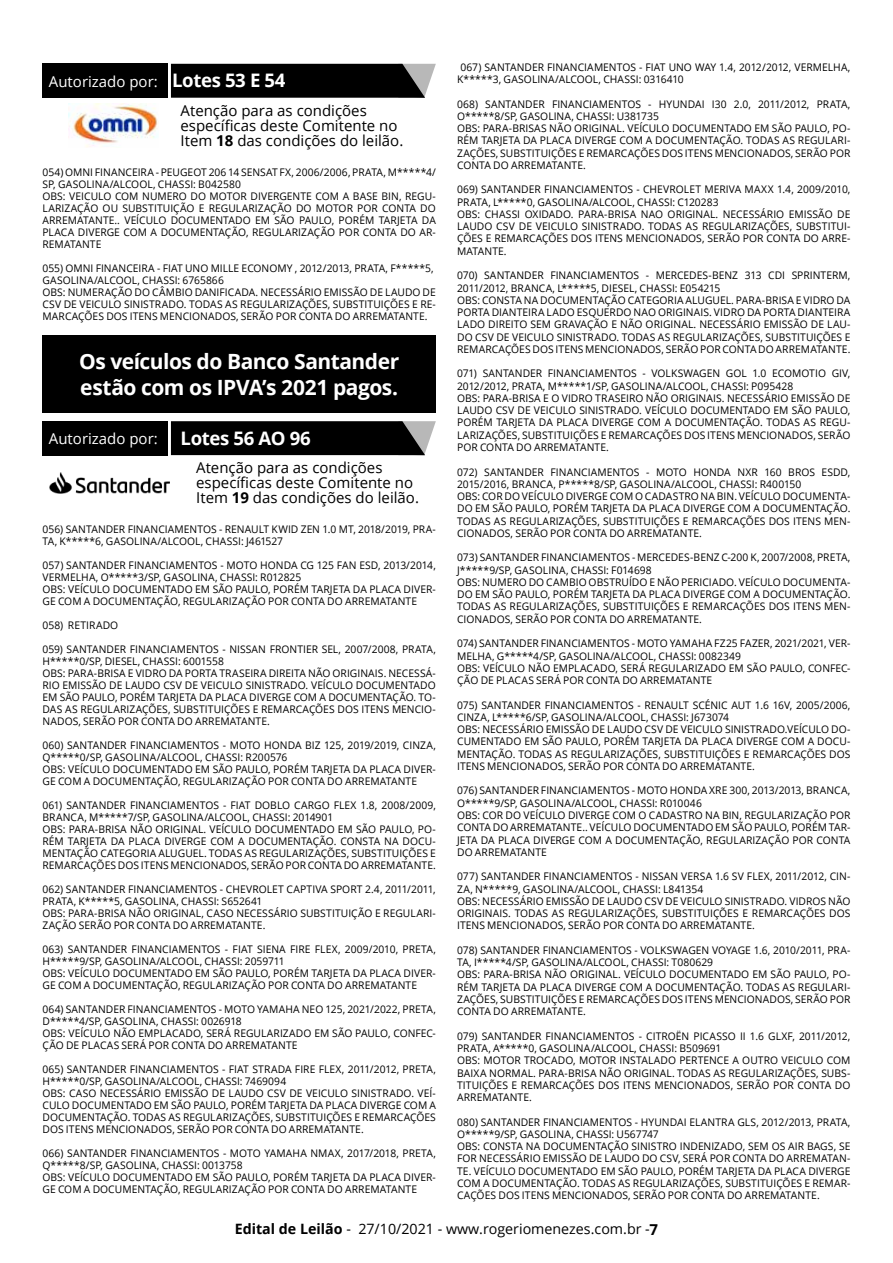
<style>
.page{position:relative;width:893px;height:1263px;background:#fff}
.page>*{position:absolute;margin:0;border:0;box-sizing:border-box;transform-origin:0 0}
.t1{font:700 21px/25.2px "Open Sans";letter-spacing:-.02em;color:#fff}
.t2{font:15px/15px "Open Sans";color:#000}
.t3{font:15px "Open Sans";color:#fff}
.t4{font:14.25px "Open Sans";color:#000}
.t5{font:10.5px/12.3px "Open Sans";letter-spacing:.005em;color:#000}
.s1{font-weight:700;font-size:18.6px}
.s2{font-weight:700}
.s3{font-weight:700;font-size:15px}
</style>
<div class="page">
<div style="left:43px;top:421px;width:125px;height:34px;background:#000"></div>
<svg style="left:171px;top:421px;width:265px;height:34px;background:#121212"></svg>
<img style="left:50px;top:472px;width:119px;height:21px">
<div style="left:43px;top:335px;width:393px;height:78px;background:#000"></div>
<img style="left:69px;top:104px;width:90px;height:43px">
<div style="left:43px;top:64px;width:125px;height:34px;background:#000"></div>
<svg style="left:171px;top:64px;width:265px;height:34px;background:#131313"></svg>
<h2 class="t3" style="left:49px;top:71px;width:238px">Autorizado por: <span class="s1">Lotes 53 E 54</span></h2>
<h2 class="t2" style="left:181px;top:103px;width:224px">Atenção para as condições específicas deste Comitente no<br>Item <span class="s2">18</span> das condições do leilão.</h2>
<p class="t5" style="left:43px;top:166px;width:395px">054) OMNI FINANCEIRA - PEUGEOT 206 14 SENSAT FX, 2006/2006, PRATA, M*****4/ SP, GASOLINA/ALCOOL, CHASSI: B042580<br>OBS: VEICULO COM NUMERO DO MOTOR DIVERGENTE COM A BASE BIN, REGU-LARIZAÇÃO OU SUBSTITUIÇÃO E REGULARIZAÇÃO DO MOTOR POR CONTA DO ARREMATANTE.. VEÍCULO DOCUMENTADO EM SÃO PAULO, PORÉM TARJETA DA PLACA DIVERGE COM A DOCUMENTAÇÃO, REGULARIZAÇÃO POR CONTA DO AR-REMATANTE</p>
<p class="t5" style="left:43px;top:262px;width:395px">055) OMNI FINANCEIRA - FIAT UNO MILLE ECONOMY , 2012/2013, PRATA, F*****5, GASOLINA/ALCOOL, CHASSI: 6765866<br>OBS: NUMERAÇÃO DO CÂMBIO DANIFICADA. NECESSÁRIO EMISSÃO DE LAUDO DE CSV DE VEICULO SINISTRADO. TODAS AS REGULARIZAÇÕES, SUBSTITUIÇÕES E RE-MARCAÇÕES DOS ITENS MENCIONADOS, SERÃO POR CONTA DO ARREMATANTE.</p>
<h1 class="t1" style="left:79px;top:349px;width:322px">Os veículos do Banco Santander estão com os IPVA’s 2021 pagos.</h1>
<h2 class="t3" style="left:49px;top:429px;width:263px">Autorizado por: <span class="s1">Lotes 56 AO 96</span></h2>
<h2 class="t2" style="left:196px;top:460px;width:224px">Atenção para as condições específicas deste Comitente no<br>Item <span class="s2">19</span> das condições do leilão.</h2>
<p class="t5" style="left:43px;top:523px;width:395px">056) SANTANDER FINANCIAMENTOS - RENAULT KWID ZEN 1.0 MT, 2018/2019, PRA-<br>TA, K*****6, GASOLINA/ALCOOL, CHASSI: J461527</p>
<p class="t5" style="left:43px;top:559px;width:395px">057) SANTANDER FINANCIAMENTOS - MOTO HONDA CG 125 FAN ESD, 2013/2014, VERMELHA, O*****3/SP, GASOLINA, CHASSI: R012825<br>OBS: VEÍCULO DOCUMENTADO EM SÃO PAULO, PORÉM TARJETA DA PLACA DIVER-GE COM A DOCUMENTAÇÃO, REGULARIZAÇÃO POR CONTA DO ARREMATANTE</p>
<p class="t5" style="left:43px;top:618px;width:77px">058) RETIRADO</p>
<p class="t5" style="left:43px;top:643px;width:395px">059) SANTANDER FINANCIAMENTOS - NISSAN FRONTIER SEL, 2007/2008, PRATA, H*****0/SP, DIESEL, CHASSI: 6001558<br>OBS: PARA-BRISA E VIDRO DA PORTA TRASEIRA DIREITA NÃO ORIGINAIS. NECESSÁ-RIO EMISSÃO DE LAUDO CSV DE VEICULO SINISTRADO. VEÍCULO DOCUMENTADO EM SÃO PAULO, PORÉM TARJETA DA PLACA DIVERGE COM A DOCUMENTAÇÃO. TO-DAS AS REGULARIZAÇÕES, SUBSTITUIÇÕES E REMARCAÇÕES DOS ITENS MENCIO-NADOS, SERÃO POR CONTA DO ARREMATANTE.</p>
<p class="t5" style="left:43px;top:739px;width:395px">060) SANTANDER FINANCIAMENTOS - MOTO HONDA BIZ 125, 2019/2019, CINZA, Q*****0/SP, GASOLINA/ALCOOL, CHASSI: R200576<br>OBS: VEÍCULO DOCUMENTADO EM SÃO PAULO, PORÉM TARJETA DA PLACA DIVER-GE COM A DOCUMENTAÇÃO, REGULARIZAÇÃO POR CONTA DO ARREMATANTE</p>
<p class="t5" style="left:43px;top:799px;width:395px">061) SANTANDER FINANCIAMENTOS - FIAT DOBLO CARGO FLEX 1.8, 2008/2009, BRANCA, M*****7/SP, GASOLINA/ALCOOL, CHASSI: 2014901<br>OBS: PARA-BRISA NÃO ORIGINAL. VEÍCULO DOCUMENTADO EM SÃO PAULO, PO-RÉM TARJETA DA PLACA DIVERGE COM A DOCUMENTAÇÃO. CONSTA NA DOCU-MENTAÇÃO CATEGORIA ALUGUEL. TODAS AS REGULARIZAÇÕES, SUBSTITUIÇÕES E REMARCAÇÕES DOS ITENS MENCIONADOS, SERÃO POR CONTA DO ARREMATANTE.</p>
<p class="t5" style="left:43px;top:883px;width:395px">062) SANTANDER FINANCIAMENTOS - CHEVROLET CAPTIVA SPORT 2.4, 2011/2011, PRATA, K*****5, GASOLINA, CHASSI: S652641<br>OBS: PARA-BRISA NÃO ORIGINAL, CASO NECESSÁRIO SUBSTITUIÇÃO E REGULARI-ZAÇÃO SERÃO POR CONTA DO ARREMATANTE.</p>
<p class="t5" style="left:43px;top:943px;width:395px">063) SANTANDER FINANCIAMENTOS - FIAT SIENA FIRE FLEX, 2009/2010, PRETA, H*****9/SP, GASOLINA/ALCOOL, CHASSI: 2059711<br>OBS: VEÍCULO DOCUMENTADO EM SÃO PAULO, PORÉM TARJETA DA PLACA DIVER-GE COM A DOCUMENTAÇÃO, REGULARIZAÇÃO POR CONTA DO ARREMATANTE</p>
<p class="t5" style="left:43px;top:1003px;width:395px">064) SANTANDER FINANCIAMENTOS - MOTO YAMAHA NEO 125, 2021/2022, PRETA, D*****4/SP, GASOLINA, CHASSI: 0026918<br>OBS: VEÍCULO NÃO EMPLACADO, SERÁ REGULARIZADO EM SÃO PAULO, CONFEC-ÇÃO DE PLACAS SERÁ POR CONTA DO ARREMATANTE</p>
<p class="t5" style="left:43px;top:1063px;width:395px">065) SANTANDER FINANCIAMENTOS - FIAT STRADA FIRE FLEX, 2011/2012, PRETA, H*****0/SP, GASOLINA/ALCOOL, CHASSI: 7469094<br>OBS: CASO NECESSÁRIO EMISSÃO DE LAUDO CSV DE VEICULO SINISTRADO. VEÍ-CULO DOCUMENTADO EM SÃO PAULO, PORÉM TARJETA DA PLACA DIVERGE COM A DOCUMENTAÇÃO. TODAS AS REGULARIZAÇÕES, SUBSTITUIÇÕES E REMARCAÇÕES DOS ITENS MENCIONADOS, SERÃO POR CONTA DO ARREMATANTE.</p>
<p class="t5" style="left:43px;top:1147px;width:395px">066) SANTANDER FINANCIAMENTOS - MOTO YAMAHA NMAX, 2017/2018, PRETA, Q*****8/SP, GASOLINA, CHASSI: 0013758<br>OBS: VEÍCULO DOCUMENTADO EM SÃO PAULO, PORÉM TARJETA DA PLACA DIVER-GE COM A DOCUMENTAÇÃO, REGULARIZAÇÃO POR CONTA DO ARREMATANTE</p>
<p class="t5" style="left:457px;top:61px;width:395px;text-indent:3px">067) SANTANDER FINANCIAMENTOS - FIAT UNO WAY 1.4, 2012/2012, VERMELHA,<br>K*****3, GASOLINA/ALCOOL, CHASSI: 0316410</p>
<p class="t5" style="left:457px;top:97px;width:395px">068) SANTANDER FINANCIAMENTOS - HYUNDAI I30 2.0, 2011/2012, PRATA, O*****8/SP, GASOLINA, CHASSI: U381735<br>OBS: PARA-BRISAS NÃO ORIGINAL. VEÍCULO DOCUMENTADO EM SÃO PAULO, PO-RÉM TARJETA DA PLACA DIVERGE COM A DOCUMENTAÇÃO. TODAS AS REGULARI-ZAÇÕES, SUBSTITUIÇÕES E REMARCAÇÕES DOS ITENS MENCIONADOS, SERÃO POR CONTA DO ARREMATANTE.</p>
<p class="t5" style="left:457px;top:183px;width:395px">069) SANTANDER FINANCIAMENTOS - CHEVROLET MERIVA MAXX 1.4, 2009/2010, PRATA, L*****0, GASOLINA/ALCOOL, CHASSI: C120283<br>OBS: CHASSI OXIDADO. PARA-BRISA NAO ORIGINAL. NECESSÁRIO EMISSÃO DE LAUDO CSV DE VEICULO SINISTRADO. TODAS AS REGULARIZAÇÕES, SUBSTITUI-ÇÕES E REMARCAÇÕES DOS ITENS MENCIONADOS, SERÃO POR CONTA DO ARRE-MATANTE.</p>
<p class="t5" style="left:457px;top:269px;width:395px">070) SANTANDER FINANCIAMENTOS - MERCEDES-BENZ 313 CDI SPRINTERM, 2011/2012, BRANCA, L*****5, DIESEL, CHASSI: E054215<br>OBS: CONSTA NA DOCUMENTAÇÃO CATEGORIA ALUGUEL. PARA-BRISA E VIDRO DA PORTA DIANTEIRA LADO ESQUERDO NAO ORIGINAIS. VIDRO DA PORTA DIANTEIRA LADO DIREITO SEM GRAVAÇÃO E NÃO ORIGINAL. NECESSÁRIO EMISSÃO DE LAU-DO CSV DE VEICULO SINISTRADO. TODAS AS REGULARIZAÇÕES, SUBSTITUIÇÕES E REMARCAÇÕES DOS ITENS MENCIONADOS, SERÃO POR CONTA DO ARREMATANTE.</p>
<p class="t5" style="left:457px;top:367px;width:395px">071) SANTANDER FINANCIAMENTOS - VOLKSWAGEN GOL 1.0 ECOMOTIO GIV, 2012/2012, PRATA, M*****1/SP, GASOLINA/ALCOOL, CHASSI: P095428<br>OBS: PARA-BRISA E O VIDRO TRASEIRO NÃO ORIGINAIS. NECESSÁRIO EMISSÃO DE LAUDO CSV DE VEICULO SINISTRADO. VEÍCULO DOCUMENTADO EM SÃO PAULO, PORÉM TARJETA DA PLACA DIVERGE COM A DOCUMENTAÇÃO. TODAS AS REGU-LARIZAÇÕES, SUBSTITUIÇÕES E REMARCAÇÕES DOS ITENS MENCIONADOS, SERÃO POR CONTA DO ARREMATANTE.</p>
<p class="t5" style="left:457px;top:465px;width:395px">072) SANTANDER FINANCIAMENTOS - MOTO HONDA NXR 160 BROS ESDD, 2015/2016, BRANCA, P*****8/SP, GASOLINA/ALCOOL, CHASSI: R400150<br>OBS: COR DO VEÍCULO DIVERGE COM O CADASTRO NA BIN. VEÍCULO DOCUMENTA-DO EM SÃO PAULO, PORÉM TARJETA DA PLACA DIVERGE COM A DOCUMENTAÇÃO.<br>TODAS AS REGULARIZAÇÕES, SUBSTITUIÇÕES E REMARCAÇÕES DOS ITENS MEN-CIONADOS, SERÃO POR CONTA DO ARREMATANTE.</p>
<p class="t5" style="left:457px;top:551px;width:395px">073) SANTANDER FINANCIAMENTOS - MERCEDES-BENZ C-200 K, 2007/2008, PRETA, J*****9/SP, GASOLINA, CHASSI: F014698<br>OBS: NUMERO DO CAMBIO OBSTRUÍDO E NÃO PERICIADO. VEÍCULO DOCUMENTA-DO EM SÃO PAULO, PORÉM TARJETA DA PLACA DIVERGE COM A DOCUMENTAÇÃO.<br>TODAS AS REGULARIZAÇÕES, SUBSTITUIÇÕES E REMARCAÇÕES DOS ITENS MEN-CIONADOS, SERÃO POR CONTA DO ARREMATANTE.</p>
<p class="t5" style="left:457px;top:637px;width:395px">074) SANTANDER FINANCIAMENTOS - MOTO YAMAHA FZ25 FAZER, 2021/2021, VER-MELHA, G*****4/SP, GASOLINA/ALCOOL, CHASSI: 0082349<br>OBS: VEÍCULO NÃO EMPLACADO, SERÁ REGULARIZADO EM SÃO PAULO, CONFEC-ÇÃO DE PLACAS SERÁ POR CONTA DO ARREMATANTE</p>
<p class="t5" style="left:457px;top:698px;width:395px">075) SANTANDER FINANCIAMENTOS - RENAULT SCÉNIC AUT 1.6 16V, 2005/2006, CINZA, L*****6/SP, GASOLINA/ALCOOL, CHASSI: J673074<br>OBS: NECESSÁRIO EMISSÃO DE LAUDO CSV DE VEICULO SINISTRADO.VEÍCULO DO-CUMENTADO EM SÃO PAULO, PORÉM TARJETA DA PLACA DIVERGE COM A DOCU-MENTAÇÃO. TODAS AS REGULARIZAÇÕES, SUBSTITUIÇÕES E REMARCAÇÕES DOS ITENS MENCIONADOS, SERÃO POR CONTA DO ARREMATANTE.</p>
<p class="t5" style="left:457px;top:784px;width:395px">076) SANTANDER FINANCIAMENTOS - MOTO HONDA XRE 300, 2013/2013, BRANCA, O*****9/SP, GASOLINA/ALCOOL, CHASSI: R010046<br>OBS: COR DO VEÍCULO DIVERGE COM O CADASTRO NA BIN, REGULARIZAÇÃO POR CONTA DO ARREMATANTE.. VEÍCULO DOCUMENTADO EM SÃO PAULO, PORÉM TAR-JETA DA PLACA DIVERGE COM A DOCUMENTAÇÃO, REGULARIZAÇÃO POR CONTA DO ARREMATANTE</p>
<p class="t5" style="left:457px;top:870px;width:395px">077) SANTANDER FINANCIAMENTOS - NISSAN VERSA 1.6 SV FLEX, 2011/2012, CIN-ZA, N*****9, GASOLINA/ALCOOL, CHASSI: L841354<br>OBS: NECESSÁRIO EMISSÃO DE LAUDO CSV DE VEICULO SINISTRADO. VIDROS NÃO ORIGINAIS. TODAS AS REGULARIZAÇÕES, SUBSTITUIÇÕES E REMARCAÇÕES DOS ITENS MENCIONADOS, SERÃO POR CONTA DO ARREMATANTE.</p>
<p class="t5" style="left:457px;top:944px;width:395px">078) SANTANDER FINANCIAMENTOS - VOLKSWAGEN VOYAGE 1.6, 2010/2011, PRA-TA, I*****4/SP, GASOLINA/ALCOOL, CHASSI: T080629<br>OBS: PARA-BRISA NÃO ORIGINAL. VEÍCULO DOCUMENTADO EM SÃO PAULO, PO-RÉM TARJETA DA PLACA DIVERGE COM A DOCUMENTAÇÃO. TODAS AS REGULARI-ZAÇÕES, SUBSTITUIÇÕES E REMARCAÇÕES DOS ITENS MENCIONADOS, SERÃO POR CONTA DO ARREMATANTE.</p>
<p class="t5" style="left:457px;top:1029px;width:395px">079) SANTANDER FINANCIAMENTOS - CITROËN PICASSO II 1.6 GLXF, 2011/2012, PRATA, A*****0, GASOLINA/ALCOOL, CHASSI: B509691<br>OBS: MOTOR TROCADO, MOTOR INSTALADO PERTENCE A OUTRO VEICULO COM BAIXA NORMAL. PARA-BRISA NÃO ORIGINAL. TODAS AS REGULARIZAÇÕES, SUBS-TITUIÇÕES E REMARCAÇÕES DOS ITENS MENCIONADOS, SERÃO POR CONTA DO ARREMATANTE.</p>
<p class="t5" style="left:457px;top:1115px;width:395px">080) SANTANDER FINANCIAMENTOS - HYUNDAI ELANTRA GLS, 2012/2013, PRATA, O*****9/SP, GASOLINA, CHASSI: U567747<br>OBS: CONSTA NA DOCUMENTAÇÃO SINISTRO INDENIZADO, SEM OS AIR BAGS, SE FOR NECESSÁRIO EMISSÃO DE LAUDO DO CSV, SERÁ POR CONTA DO ARREMATAN-TE. VEÍCULO DOCUMENTADO EM SÃO PAULO, PORÉM TARJETA DA PLACA DIVERGE COM A DOCUMENTAÇÃO. TODAS AS REGULARIZAÇÕES, SUBSTITUIÇÕES E REMAR-CAÇÕES DOS ITENS MENCIONADOS, SERÃO POR CONTA DO ARREMATANTE.</p>
<h3 class="t4" style="left:235px;top:1219px;width:425px"><span class="s2">Edital de Leilão</span> - 27/10/2021 - www.rogeriomenezes.com.br - <span class="s3">7</span></h3>
</div>
